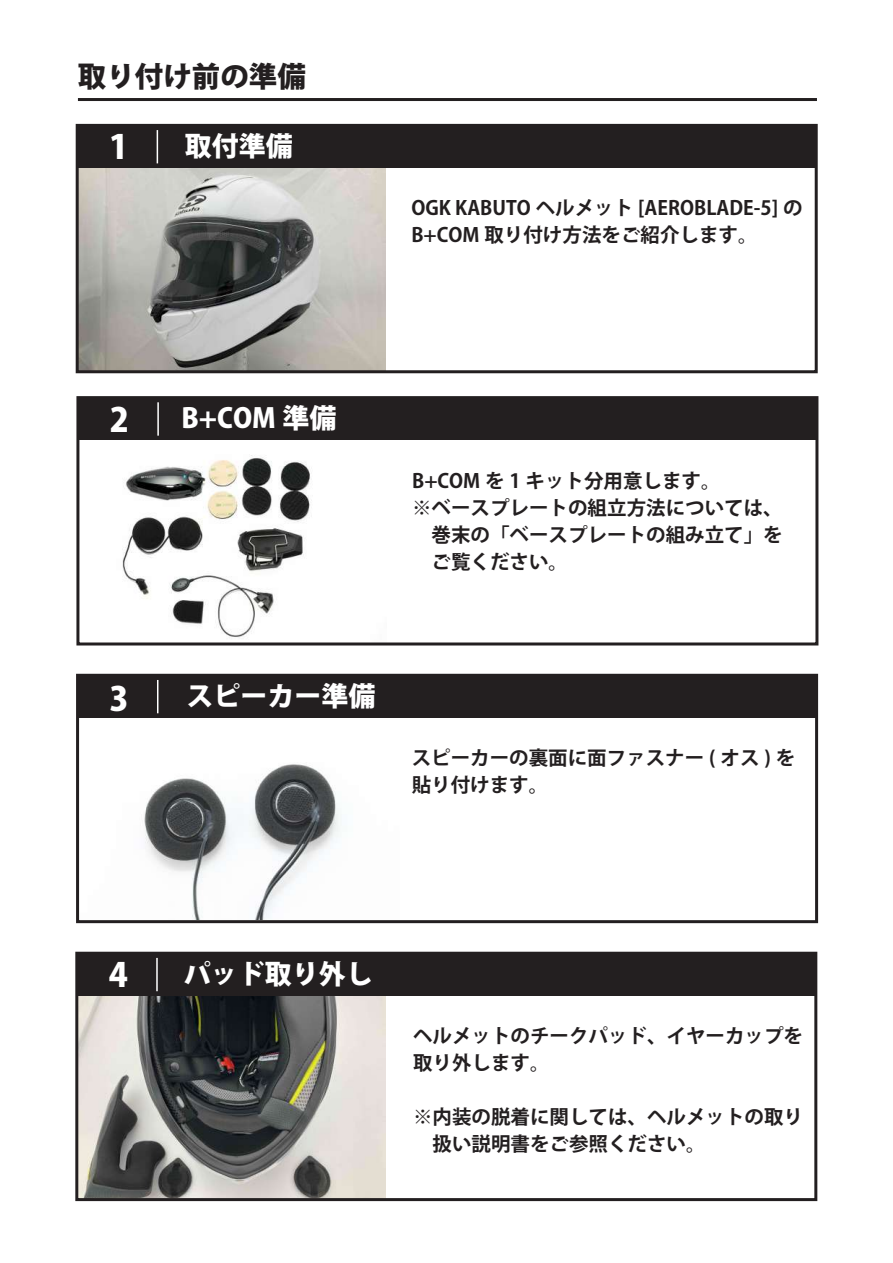
<style>
.page{position:relative;width:893px;height:1263px;background:#fff}
.page>*{position:absolute;margin:0;border:0;box-sizing:border-box;transform-origin:0 0}
.t1{font:800 33px "Koz Go Pr 6 N";color:#fff}
.t2{font:800 28.5px "Koz Go Pr 6 N";color:#231f20}
.t3{font:800 27px "Koz Go Pr 6 N";color:#fff}
.t4{font:700 19.5px/27px "Koz Go Pr 6 N";color:#231f20}
</style>
<div class="page">
<img style="left:122px;top:455px;width:190px;height:183px">
<img style="left:79px;top:996px;width:307px;height:201px">
<img style="left:80px;top:168px;width:306px;height:201px">
<img style="left:144px;top:764px;width:196px;height:155px">
<hr style="left:78px;top:98px;width:739px;height:3px;background:#231f20">
<div style="left:77px;top:125px;width:739px;height:43px;background:#231f20"></div>
<div style="left:76px;top:124px;width:742px;height:249px;border:3px solid #231f20"></div>
<hr style="left:157px;top:130px;width:1px;height:33px;background:#fff">
<div style="left:78px;top:398px;width:739px;height:42px;background:#231f20"></div>
<div style="left:76px;top:396px;width:742px;height:249px;border:3px solid #231f20"></div>
<hr style="left:157px;top:402px;width:2px;height:34px;background:#fff">
<div style="left:78px;top:675px;width:739px;height:43px;background:#231f20"></div>
<div style="left:76px;top:674px;width:742px;height:249px;border:3px solid #231f20"></div>
<hr style="left:157px;top:680px;width:1px;height:33px;background:#fff">
<div style="left:77px;top:953px;width:739px;height:43px;background:#231f20"></div>
<div style="left:75px;top:952px;width:742px;height:249px;border:3px solid #231f20"></div>
<hr style="left:156px;top:958px;width:2px;height:33px;background:#fff">
<h2 class="t2" style="left:78px;top:60px;width:229px">取り付け前の準備</h2>
<h1 class="t1" style="left:109px;top:129px;width:21px">1</h1>
<h3 class="t3" style="left:185px;top:131px;width:109px">取付準備</h3>
<p class="t4" style="left:411px;top:195px;width:393px">OGK KABUTO ヘルメット [AEROBLADE-5] の<br>B+COM 取り付け方法をご紹介します。</p>
<h1 class="t1" style="left:110px;top:401px;width:21px">2</h1>
<h1 class="t1" style="left:110px;top:680px;width:21px">3</h1>
<h3 class="t3" style="left:181px;top:403px;width:157px">B+COM 準備</h3>
<p class="t4" style="left:412px;top:467px;width:372px">B+COM を 1 キット分用意します。<br>※ベースプレートの組立方法については、　巻末の「ベースプレートの組み立て」を　ご覧ください。</p>
<h3 class="t3" style="left:187px;top:681px;width:190px">スピーカー準備</h3>
<p class="t4" style="left:412px;top:745px;width:385px">スピーカーの裏面に面ファスナー ( オス ) を貼り付けます。</p>
<h1 class="t1" style="left:109px;top:956px;width:21px">4</h1>
<h3 class="t3" style="left:184px;top:959px;width:190px">パッド取り外し</h3>
<p class="t4" style="left:413px;top:1023px;width:391px">ヘルメットのチークパッド、イヤーカップを取り外します。</p>
<p class="t4" style="left:413px;top:1104px;width:391px">※内装の脱着に関しては、ヘルメットの取り　扱い説明書をご参照ください。</p>
</div>
